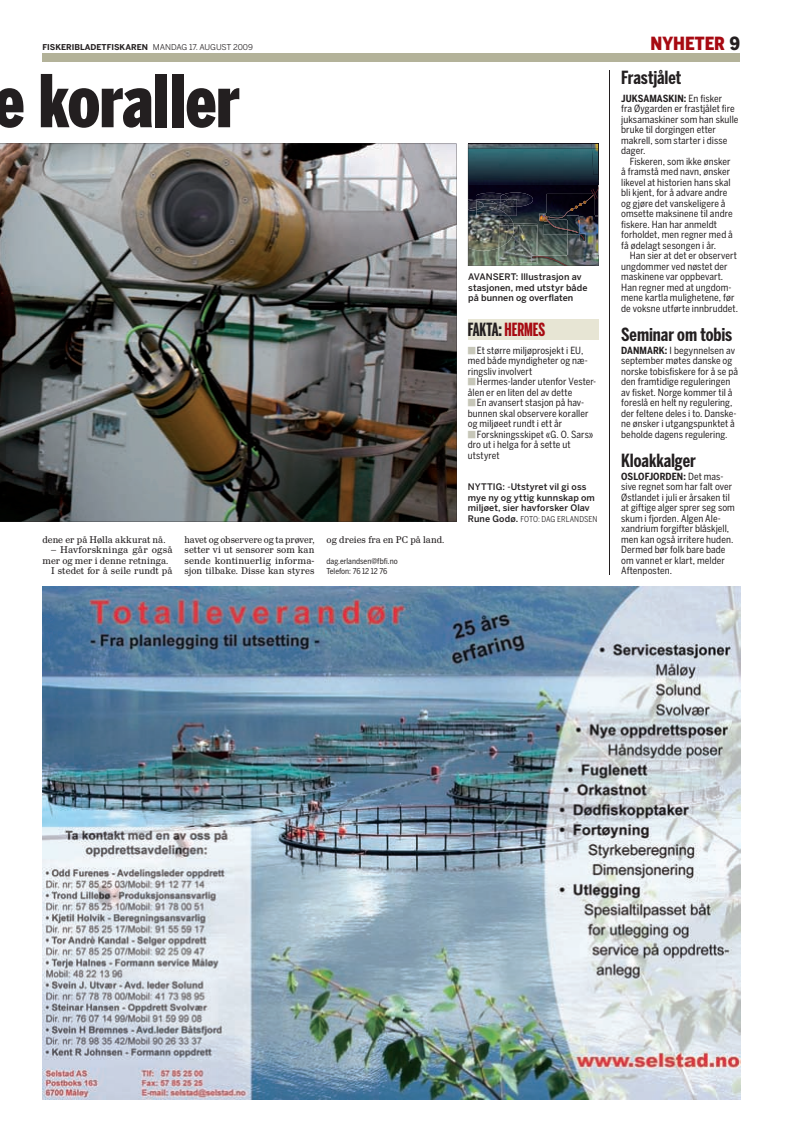
<style>
.page{position:relative;width:794px;height:1134px;background:#fff}
.page>*{position:absolute;margin:0;border:0;box-sizing:border-box;transform-origin:0 0}
.t1{font:900 72px "Benton Sans Comp";letter-spacing:-.005em;color:#231f20}
.t2{font:700 18px "Benton Sans Comp";letter-spacing:-.005em;color:#231f20}
.t3{font:700 18px "Benton Sans Extra Comp";letter-spacing:-.005em;color:#231f20}
.t4{font:900 18px "Benton Sans Cond";color:#a70a12}
.t5{font:9.8px/10.5px "Benton Sans Cond";letter-spacing:.005em;color:#231f20}
.t6{font:9.8px/10.5px "Mayeur Text";letter-spacing:.005em;color:#231f20;text-align:justify}
.t7{font:700 9.8px "Benton Sans Cond";letter-spacing:.005em;color:#231f20}
.t8{font:500 9px/10.5px "Benton Sans";letter-spacing:.01em;color:#231f20}
.t9{font:700 8px "Benton Sans";color:#231f20}
.t10{font:8px/10.5px "Benton Sans Cond";color:#231f20}
.t11{font:8px "Benton Sans Cond";letter-spacing:.005em;color:#231f20}
.s1{font-weight:400}
.s2{color:#231f20}
.s3{color:#a70a12}
.s4{font-family:"Benton Sans";font-weight:500;font-size:9px}
.s5{font-weight:700}
</style>
<div class="page">
<img style="left:0;top:144px;width:456px;height:378px">
<div style="left:468px;top:320px;width:130px;height:20px;background:#e7e5d4"></div>
<img style="left:468px;top:144px;width:130px;height:122px">
<hr style="left:609px;top:70px;width:1px;height:504px;background:#231f20">
<img style="left:43px;top:586px;width:697px;height:513px">
<div style="left:43px;top:53px;width:697px;height:9px;background:#b3b299"></div>
<p class="t9" style="left:43px;top:42px;width:212px">FISKERIBLADETFISKAREN <span class="s1">MANDAG 17. AUGUST 2009</span></p>
<p class="t4" style="left:650px;top:33px;width:91px">NYHETER <span class="s2">9</span></p>
<p class="t1" style="left:-6px;top:59px;width:247px">e koraller</p>
<p class="t6" style="left:43px;top:534px;width:125px">dene er på Hølla akkurat nå.</p>
<p class="t6" style="left:51px;top:545px;width:123px">– Havforskninga går også</p>
<p class="t6" style="left:43px;top:555px;width:127px">mer og mer i denne retninga.</p>
<p class="t6" style="left:51px;top:566px;width:123px">I stedet for å seile rundt på</p>
<p class="t6" style="left:184px;top:534px;width:131px">havet og observere og ta prøver, setter vi ut sensorer som kan sende kontinuerlig informa&shy;sjon tilbake. Disse kan styres</p>
<p class="t6" style="left:326px;top:534px;width:119px">og dreies fra en PC på land.</p>
<p class="t10" style="left:326px;top:555px;width:73px">dag.erlandsen@fbfi.no<br>Telefon: 76 12 12 76</p>
<p class="t8" style="left:468px;top:272px;width:121px">AVANSERT: Illustrasjon av stasjonen, med utstyr både på bunnen og overflaten</p>
<p class="t3" style="left:468px;top:320px;width:79px">FAKTA: <span class="s3">HERMES</span></p>
<p class="t5" style="left:477px;top:345px;width:108px">Et større miljøprosjekt i EU,</p>
<p class="t5" style="left:468px;top:355px;width:121px">med både myndigheter og næ-</p>
<p class="t5" style="left:468px;top:366px;width:66px">ringsliv involvert</p>
<p class="t5" style="left:477px;top:376px;width:121px">Hermes-lander utenfor Vester-</p>
<p class="t5" style="left:468px;top:387px;width:106px">ålen er en liten del av dette</p>
<p class="t5" style="left:477px;top:397px;width:109px">En avansert stasjon på hav-</p>
<p class="t5" style="left:468px;top:408px;width:122px">bunnen skal observere koraller</p>
<p class="t5" style="left:468px;top:418px;width:96px">og miljøeet rundt i ett år</p>
<p class="t5" style="left:477px;top:429px;width:118px">Forskningsskipet «G. O. Sars»</p>
<p class="t5" style="left:468px;top:439px;width:104px">dro ut i helga for å sette ut</p>
<p class="t5" style="left:468px;top:450px;width:33px">utstyret</p>
<p class="t8" style="left:468px;top:482px;width:128px">NYTTIG: -Utstyret vil gi oss mye ny og yttig kunnskap om miljøet, sier havforsker Olav</p>
<p class="t11" style="left:468px;top:514px;width:131px"><span class="s4">Rune Godø.</span> FOTO: DAG ERLANDSEN</p>
<p class="t2" style="left:621px;top:67px;width:62px">Frastjålet</p>
<p class="t7" style="left:621px;top:92px;width:102px">JUKSAMASKIN: <span class="s1">En fisker</span></p>
<p class="t5" style="left:621px;top:103px;width:115px">fra Øygarden er frastjålet fire</p>
<p class="t5" style="left:621px;top:114px;width:119px">juksamaskiner som han skulle</p>
<p class="t5" style="left:621px;top:124px;width:96px">bruke til dorgingen etter</p>
<p class="t5" style="left:621px;top:135px;width:108px">makrell, som starter i disse</p>
<p class="t5" style="left:621px;top:145px;width:26px">dager.</p>
<p class="t5" style="left:629px;top:156px;width:102px">Fiskeren, som ikke ønsker</p>
<p class="t5" style="left:621px;top:166px;width:110px">å framstå med navn, ønsker</p>
<p class="t5" style="left:621px;top:177px;width:111px">likevel at historien hans skal</p>
<p class="t5" style="left:621px;top:187px;width:108px">bli kjent, for å advare andre</p>
<p class="t5" style="left:621px;top:198px;width:106px">og gjøre det vanskeligere å</p>
<p class="t5" style="left:621px;top:208px;width:113px">omsette maksinene til andre</p>
<p class="t5" style="left:621px;top:219px;width:97px">fiskere. Han har anmeldt</p>
<p class="t5" style="left:621px;top:229px;width:113px">forholdet, men regner med å</p>
<p class="t5" style="left:621px;top:240px;width:96px">få ødelagt sesongen i år.</p>
<p class="t5" style="left:629px;top:250px;width:109px">Han sier at det er observert</p>
<p class="t5" style="left:621px;top:261px;width:108px">ungdommer ved nøstet der</p>
<p class="t5" style="left:621px;top:271px;width:104px">maskinene var oppbevart.</p>
<p class="t5" style="left:621px;top:282px;width:112px">Han regner med at ungdom-</p>
<p class="t5" style="left:621px;top:292px;width:115px">mene kartla mulighetene, før</p>
<p class="t5" style="left:621px;top:303px;width:118px">de voksne utførte innbruddet.</p>
<p class="t2" style="left:621px;top:324px;width:113px">Seminar om tobis</p>
<p class="t5" style="left:621px;top:345px;width:118px"><span class="s5">DANMARK:</span> I begynnelsen av september møtes danske og norske tobisfiskere for å se på den framtidige reguleringen av fisket. Norge kommer til å foreslå en helt ny regulering, der feltene deles i to. Danske&shy;ne ønsker i utgangspunktet å beholde dagens regulering.</p>
<p class="t2" style="left:621px;top:450px;width:76px">Kloakkalger</p>
<p class="t5" style="left:621px;top:471px;width:115px"><span class="s5">OSLOFJORDEN:</span> Det mas&shy;sive regnet som har falt over<br>Østlandet i juli er årsaken til at giftige alger sprer seg som skum i fjorden. Algen Ale&shy;xandrium forgifter blåskjell, men kan også irritere huden.<br>Dermed bør folk bare bade om vannet er klart, melder<br>Aftenposten.</p>
</div>
